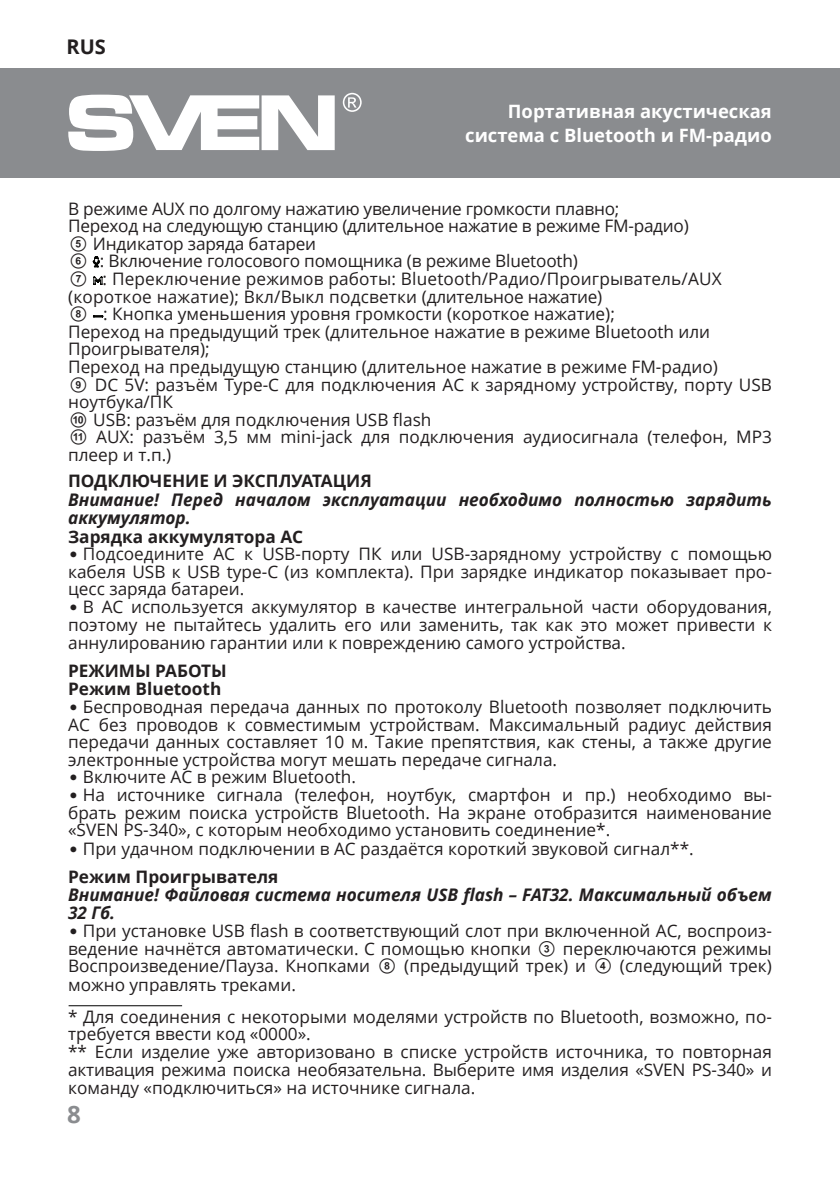
<style>
.page{position:relative;width:840px;height:1191px;background:#fff}
.page>*{position:absolute;margin:0;border:0;box-sizing:border-box;transform-origin:0 0}
.t1{font:700 24px "Open Sans";color:#8a8c8f}
.t2{font:700 20.4px "Open Sans";color:#231f20}
.t3{font:700 18.4px/24px "Open Sans";color:#fff;text-align:right}
.t4{font:17.2px/17.6px "Open Sans";color:#231f20;text-align:justify}
.t5{font:italic 700 17.2px/18.4px "Open Sans";color:#231f20}
.t6{font:700 17.2px/18.4px "Open Sans";color:#231f20}
.s1{font-family:"SVEN"}
.s2{font-family:"Pragmatica";font-weight:700;font-size:16px}
.s3{font-weight:700}
</style>
<div class="page">
<div style="left:0;top:68px;width:839px;height:109px;background:#8a8c8f"></div>
<svg style="left:68px;top:95px;width:266px;height:56px"></svg>
<svg style="left:342px;top:93px;width:19px;height:19px"></svg>
<svg style="left:92px;top:256px;width:8px;height:12px"></svg>
<svg style="left:93px;top:276px;width:10px;height:9px"></svg>
<svg style="left:93px;top:315px;width:11px;height:3px"></svg>
<hr style="left:69px;top:1005px;width:113px;height:1px;background:#000001">
<p class="t2" style="left:66px;top:32px;width:41px">RUS</p>
<p class="t3" style="left:465px;top:99px;width:308px">Портативная акустическая система с Bluetooth и FM-радио</p>
<p class="t4" style="left:68px;top:199px;width:705px;text-align:left">В режиме AUX по долгому нажатию увеличение громкости плавно;<br>Переход на следующую станцию (длительное нажатие в режиме FM-радио)<br><span class="s1">e</span> Индикатор заряда батареи<br><span class="s1">f</span> : Включение голосового помощника (в режиме Bluetooth)<br><span class="s1">g</span> : Переключение режимов работы: Bluetooth/Радио/Проигрыватель/AUX (короткое нажатие); Bкл/Bыкл подсветки (длительное нажатие)<br><span class="s1">h</span> : Кнопка уменьшения уровня громкости (короткое нажатие);<br>Переход на предыдущий трек (длительное нажатие в режиме Bluetooth или Проигрывателя);<br>Переход на предыдущую станцию (длительное нажатие в режиме FM-радио)<br><span class="s1">i</span> DC 5V: разъём Type-C для подключения АС к зарядному устройству, порту USB ноутбука/ПК<br><span class="s1">j</span> USB: разъём для подключения USB flash<br><span class="s1">k</span> AUX: разъём 3,5 мм mini-jack для подключения аудиосигнала (телефон, MP3 плеер и т.п.)</p>
<p class="t6" style="left:68px;top:471px;width:305px">ПОДКЛЮЧЕНИЕ И ЭКСПЛУАТАЦИЯ</p>
<p class="t5" style="left:68px;top:490px;width:704px">Внимание! Перед началом эксплуатации необходимо полностью зарядить аккумулятор.</p>
<p class="t6" style="left:68px;top:526px;width:236px">Зарядка аккумулятора АС</p>
<p class="t4" style="left:68px;top:544px;width:705px"><span class="s2">•</span> Подсоедините АС к USB-порту ПК или USB-зарядному устройству с помощью кабеля USB к USB type-C (из комплекта). При зарядке индикатор показывает про&shy;цесс заряда батареи.</p>
<p class="t4" style="left:68px;top:597px;width:705px"><span class="s2">•</span> В АС используется аккумулятор в качестве интегральной части оборудования, поэтому не пытайтесь удалить его или заменить, так как это может привести к аннулированию гарантии или к повреждению самого устройства.</p>
<p class="t6" style="left:68px;top:661px;width:160px">РЕЖИМЫ РАБОТЫ<br>Режим Bluetooth</p>
<p class="t4" style="left:68px;top:697px;width:705px"><span class="s2">•</span> Беспроводная передача данных по протоколу Bluetooth позволяет подключить АС без проводов к совместимым устройствам. Максимальный радиус действия передачи данных составляет 10 м. Такие препятствия, как стены, а также другие электронные устройства могут мешать передаче сигнала.</p>
<p class="t4" style="left:68px;top:768px;width:289px"><span class="s2">•</span> Включите АС в режим Bluetooth.</p>
<p class="t4" style="left:68px;top:785px;width:705px"><span class="s2">•</span> На источнике сигнала (телефон, ноутбук, смартфон и пр.) необходимо вы&shy;брать режим поиска устройств Bluetooth. На экране отобразится наименование «SVEN PS-340», с которым необходимо установить соединение*.</p>
<p class="t4" style="left:68px;top:834px;width:626px;line-height:28px"><span class="s2">•</span> При удачном подключении в АС раздаётся короткий звуковой сигнал**.<br><span class="s3">Режим Проигрывателя</span></p>
<p class="t5" style="left:68px;top:885px;width:704px">Внимание! Файловая система носителя USB flash – FAT32. Максимальный объем<br>32 Гб.</p>
<p class="t4" style="left:68px;top:921px;width:705px"><span class="s2">•</span> При установке USB flash в соответствующий слот при включенной АС, воспроиз&shy;ведение начнётся автоматически. С помощью кнопки <span class="s1">c</span> переключаются режимы Воспроизведение/Пауза. Кнопками <span class="s1">h</span> (предыдущий трек) и <span class="s1">d</span> (cледующий трек) можно управлять треками.</p>
<p class="t4" style="left:68px;top:1007px;width:705px;text-align:left">* Для соединения с некоторыми моделями устройств по Bluetooth, возможно, по&shy;требуется ввести код «0000».<br>** Если изделие уже авторизовано в списке устройств источника, то повторная активация режима поиска необязательна. Выберите имя изделия «SVEN PS-340» и команду «подключиться» на источнике сигнала.</p>
<h1 class="t1" style="left:67px;top:1097px;width:15px">8</h1>
</div>
